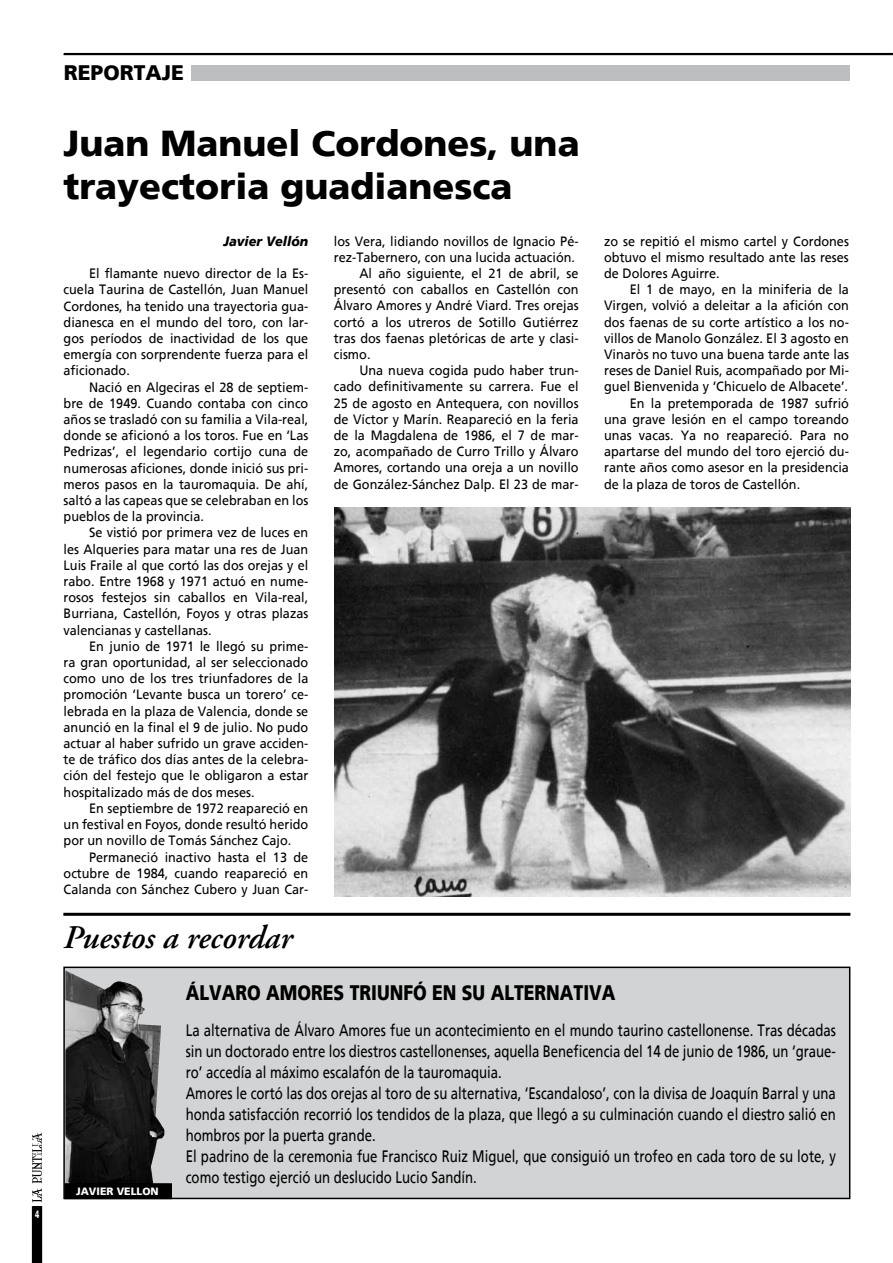
<style>
.page{position:relative;width:893px;height:1263px;background:#fff}
.page>*{position:absolute;margin:0;border:0;box-sizing:border-box;transform-origin:0 0}
.t1{font:900 36px/43.2px "Frutiger";color:#000}
.t2{font:italic 600 33px "Adobe Garamond Pro";color:#000}
.t3{font:900 21px "Frutiger";color:#000;scale:.84 1}
.t4{font:900 21px "Frutiger";color:#000}
.t5{font:16.5px/21px "Frutiger";color:#000;scale:.8 1}
.t6{font:13.5px/16.2px "Frutiger";color:#000;text-align:justify;scale:.94 1}
.t7{font:italic 900 13.5px "Frutiger";color:#000;scale:.94 1}
.t8{font:900 10.5px "Frutiger";color:#fff}
.t9{font:900 10.5px "Frutiger";color:#fff;scale:.65 1}
</style>
<div class="page">
<hr style="left:64px;top:53px;width:829px;height:1px;background:#000">
<svg style="left:31px;top:1132px;width:12px;height:131px"></svg>
<hr style="left:64px;top:54px;width:829px;height:1px;background:#000">
<div style="left:191px;top:65px;width:659px;height:15px;background:#bcbec0"></div>
<div style="left:64px;top:967px;width:786px;height:231px;background:#d1d3d4"></div>
<div style="left:63px;top:966px;width:787px;height:233px;border:2px solid #000"></div>
<img style="left:65px;top:970px;width:99px;height:213px">
<hr style="left:63px;top:913px;width:787px;height:3px;background:#000">
<div style="left:65px;top:1184px;width:106px;height:14px;background:#000"></div>
<div style="left:64px;top:1183px;width:108px;height:16px;border:2px solid #000"></div>
<img style="left:335px;top:508px;width:515px;height:388px">
<p class="t9" style="left:35px;top:1207px;width:8px">4</p>
<h3 class="t4" style="left:64px;top:60px;width:122px">REPORTAJE</h3>
<h1 class="t1" style="left:63px;top:121px;width:518px">Juan Manuel Cordones, una trayectoria guadianesca</h1>
<p class="t7" style="left:223px;top:233px;width:92px">Javier Vellón</p>
<p class="t6" style="left:64px;top:265px;width:262px;text-indent:26px">El flamante nuevo director de la Es&shy;cuela Taurina de Castellón, Juan Manuel Cordones, ha tenido una trayectoria gua&shy;dianesca en el mundo del toro, con lar&shy;gos períodos de inactividad de los que emergía con sorprendente fuerza para el aficionado.</p>
<p class="t6" style="left:64px;top:379px;width:262px;text-indent:26px">Nació en Algeciras el 28 de septiem&shy;bre de 1949. Cuando contaba con cinco años se trasladó con su familia a Vila-real, donde se aficionó a los toros. Fue en ‘Las Pedrizas’, el legendario cortijo cuna de numerosas aficiones, donde inició sus pri&shy;meros pasos en la tauromaquia. De ahí, saltó a las capeas que se celebraban en los pueblos de la provincia.</p>
<p class="t6" style="left:64px;top:525px;width:262px;text-indent:26px">Se vistió por primera vez de luces en les Alqueries para matar una res de Juan Luis Fraile al que cortó las dos orejas y el rabo. Entre 1968 y 1971 actuó en nume&shy;rosos festejos sin caballos en Vila-real, Burriana, Castellón, Foyos y otras plazas valencianas y castellanas.</p>
<p class="t6" style="left:64px;top:638px;width:262px;text-indent:26px">En junio de 1971 le llegó su prime&shy;ra gran oportunidad, al ser seleccionado como uno de los tres triunfadores de la promoción ‘Levante busca un torero’ ce&shy;lebrada en la plaza de Valencia, donde se anunció en la final el 9 de julio. No pudo actuar al haber sufrido un grave acciden&shy;te de tráfico dos días antes de la celebra&shy;ción del festejo que le obligaron a estar hospitalizado más de dos meses.</p>
<p class="t6" style="left:64px;top:800px;width:262px;text-indent:26px">En septiembre de 1972 reapareció en un festival en Foyos, donde resultó herido por un novillo de Tomás Sánchez Cajo.</p>
<p class="t6" style="left:64px;top:849px;width:262px;text-indent:26px">Permaneció inactivo hasta el 13 de octubre de 1984, cuando reapareció en Calanda con Sánchez Cubero y Juan Car-</p>
<p class="t6" style="left:334px;top:233px;width:262px">los Vera, lidiando novillos de Ignacio Pé-</p>
<p class="t6" style="left:334px;top:249px;width:258px">rez-Tabernero, con una lucida actuación.</p>
<p class="t6" style="left:359px;top:265px;width:235px">Al año siguiente, el 21 de abril, se</p>
<p class="t6" style="left:334px;top:281px;width:262px">presentó con caballos en Castellón con</p>
<p class="t6" style="left:334px;top:298px;width:262px">Álvaro Amores y André Viard. Tres orejas</p>
<p class="t6" style="left:334px;top:314px;width:262px">cortó a los utreros de Sotillo Gutiérrez</p>
<p class="t6" style="left:334px;top:330px;width:262px">tras dos faenas pletóricas de arte y clasi-</p>
<p class="t6" style="left:334px;top:346px;width:41px">cismo.</p>
<p class="t6" style="left:359px;top:362px;width:235px">Una nueva cogida pudo haber trun-</p>
<p class="t6" style="left:334px;top:379px;width:262px">cado definitivamente su carrera. Fue el</p>
<p class="t6" style="left:334px;top:395px;width:262px">25 de agosto en Antequera, con novillos</p>
<p class="t6" style="left:334px;top:411px;width:262px">de Víctor y Marín. Reapareció en la feria</p>
<p class="t6" style="left:334px;top:427px;width:262px">de la Magdalena de 1986, el 7 de mar-</p>
<p class="t6" style="left:334px;top:443px;width:262px">zo, acompañado de Curro Trillo y Álvaro</p>
<p class="t6" style="left:334px;top:460px;width:262px">Amores, cortando una oreja a un novillo</p>
<p class="t6" style="left:334px;top:476px;width:262px">de González-Sánchez Dalp. El 23 de mar-</p>
<p class="t6" style="left:604px;top:233px;width:262px">zo se repitió el mismo cartel y Cordones obtuvo el mismo resultado ante las reses de Dolores Aguirre.</p>
<p class="t6" style="left:630px;top:281px;width:235px">El 1 de mayo, en la miniferia de la</p>
<p class="t6" style="left:604px;top:298px;width:262px">Virgen, volvió a deleitar a la afición con</p>
<p class="t6" style="left:604px;top:314px;width:262px">dos faenas de su corte artístico a los no-</p>
<p class="t6" style="left:604px;top:330px;width:262px">villos de Manolo González. El 3 agosto en</p>
<p class="t6" style="left:604px;top:346px;width:262px">Vinaròs no tuvo una buena tarde ante las</p>
<p class="t6" style="left:604px;top:362px;width:262px">reses de Daniel Ruis, acompañado por Mi-</p>
<p class="t6" style="left:604px;top:379px;width:261px">guel Bienvenida y ‘Chicuelo de Albacete’.</p>
<p class="t6" style="left:630px;top:395px;width:235px">En la pretemporada de 1987 sufrió</p>
<p class="t6" style="left:604px;top:411px;width:262px">una grave lesión en el campo toreando</p>
<p class="t6" style="left:604px;top:427px;width:262px">unas vacas. Ya no reapareció. Para no</p>
<p class="t6" style="left:604px;top:443px;width:262px">apartarse del mundo del toro ejerció du-</p>
<p class="t6" style="left:604px;top:460px;width:262px">rante años como asesor en la presidencia</p>
<p class="t6" style="left:604px;top:476px;width:210px">de la plaza de toros de Castellón.</p>
<h2 class="t2" style="left:63px;top:918px;width:231px">Puestos a recordar</h2>
<h3 class="t3" style="left:186px;top:980px;width:513px">ÁLVARO AMORES TRIUNFÓ EN SU ALTERNATIVA</h3>
<p class="t8" style="left:76px;top:1185px;width:84px">JAVIER VELLON</p>
<p class="t5" style="left:186px;top:1020px;width:814px">La alternativa de Álvaro Amores fue un acontecimiento en el mundo taurino castellonense. Tras décadas sin un doctorado entre los diestros castellonenses, aquella Beneficencia del 14 de junio de 1986, un ‘graue&shy;ro’ accedía al máximo escalafón de la tauromaquia.<br>Amores le cortó las dos orejas al toro de su alternativa, ‘Escandaloso’, con la divisa de Joaquín Barral y una honda satisfacción recorrió los tendidos de la plaza, que llegó a su culminación cuando el diestro salió en hombros por la puerta grande.<br>El padrino de la ceremonia fue Francisco Ruiz Miguel, que consiguió un trofeo en cada toro de su lote, y como testigo ejerció un deslucido Lucio Sandín.</p>
</div>
